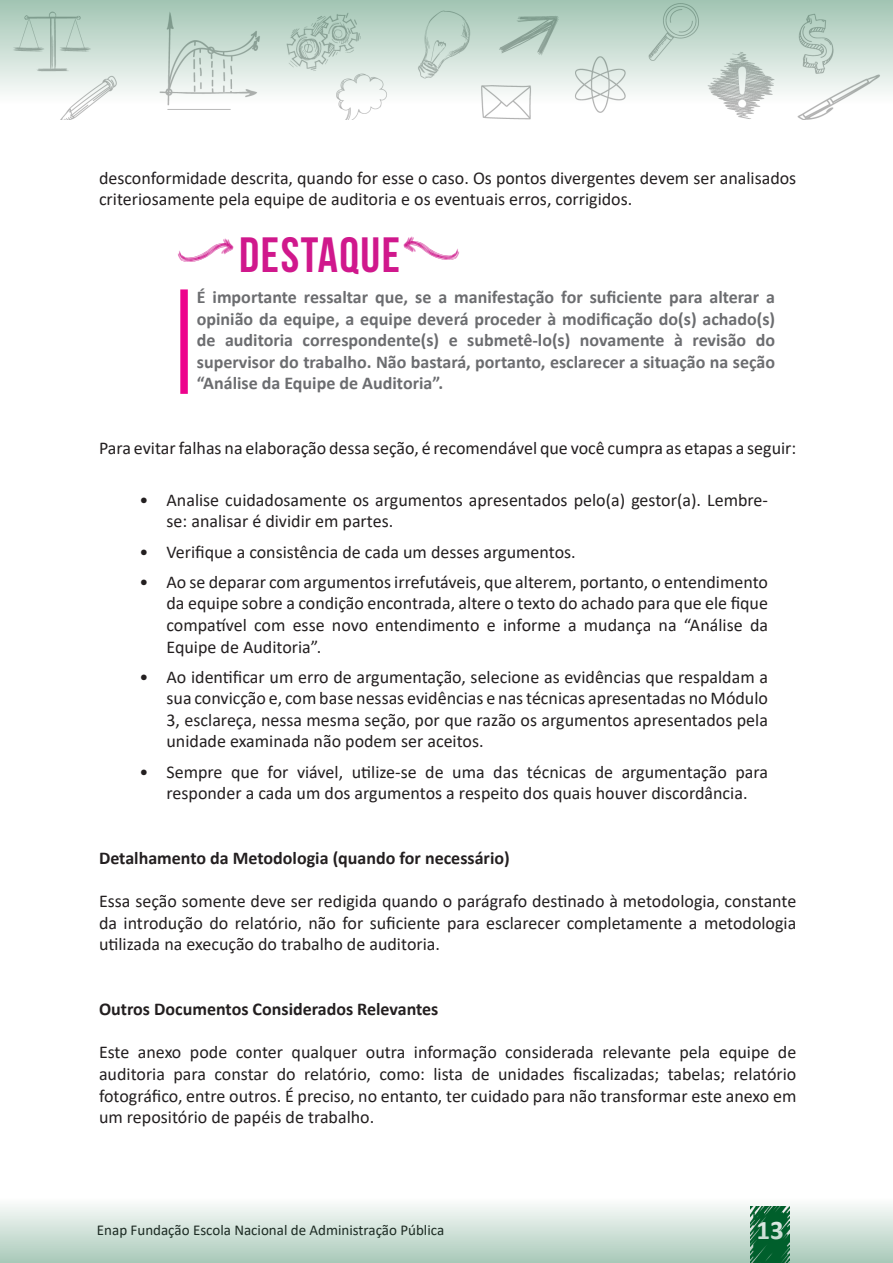
<style>
.page{position:relative;width:893px;height:1263px;background:#fff}
.page>*{position:absolute;margin:0;border:0;box-sizing:border-box;transform-origin:0 0}
.t1{font:49.5px "Bebas Neue";letter-spacing:.03em;color:#d0188c}
.t2{font:700 27px "Calibri";color:#fff}
.texto{font:18px/21.6px "Calibri";color:#231f20;text-align:justify}
.Destaque_texto{font:700 18px/21.6px "Calibri";color:#6c6d70;text-align:justify}
.texto-2{font:700 18px "Calibri";color:#231f20}
.t3{font:15px "Calibri";color:#231f20}
</style>
<div class="page">
<svg style="left:0;top:0;width:893px;height:120px"></svg>
<svg style="left:0;top:1205px;width:893px;height:58px;background:#c6dbd0"></svg>
<div style="left:180px;top:289px;width:8px;height:105px;background:#ed028c"></div>
<p class="texto" style="left:99px;top:166px;width:699px">desconformidade descrita, quando for esse o caso. Os pontos divergentes devem ser analisados criteriosamente pela equipe de auditoria e os eventuais erros, corrigidos.</p>
<p class="t1" style="left:178px;top:228px;width:223px"><sup>h,</sup> DESTAQUE</p>
<p class="Destaque_texto" style="left:197px;top:286px;width:580px">É importante ressaltar que, se a manifestação for suficiente para alterar a opinião da equipe, a equipe deverá proceder à modificação do(s) achado(s) de auditoria correspondente(s) e submetê-lo(s) novamente à revisão do supervisor do trabalho. Não bastará, portanto, esclarecer a situação na seção “Análise da Equipe de Auditoria”.</p>
<p class="texto" style="left:99px;top:437px;width:699px">Para evitar falhas na elaboração dessa seção, é recomendável que você cumpra as etapas a seguir:</p>
<p class="texto" style="left:167px;top:489px;width:603px;text-indent:-27px">• Analise cuidadosamente os argumentos apresentados pelo(a) gestor(a). Lembre&shy;se: analisar é dividir em partes.</p>
<p class="texto" style="left:140px;top:540px;width:438px">• Verifique a consistência de cada um desses argumentos.</p>
<p class="texto" style="left:167px;top:570px;width:603px;text-indent:-27px">• Ao se deparar com argumentos irrefutáveis, que alterem, portanto, o entendimento da equipe sobre a condição encontrada, altere o texto do achado para que ele fique compatível com esse novo entendimento e informe a mudança na “Análise da Equipe de Auditoria”.</p>
<p class="texto" style="left:167px;top:665px;width:603px;text-indent:-27px">• Ao identificar um erro de argumentação, selecione as evidências que respaldam a sua convicção e, com base nessas evidências e nas técnicas apresentadas no Módulo 3, esclareça, nessa mesma seção, por que razão os argumentos apresentados pela unidade examinada não podem ser aceitos.</p>
<p class="texto" style="left:140px;top:760px;width:630px;text-align:center">• Sempre que for viável, utilize-se de uma das técnicas de argumentação para responder a cada um dos argumentos a respeito dos quais houver discordância.</p>
<p class="texto-2" style="left:99px;top:845px;width:412px">Detalhamento da Metodologia (quando for necessário)</p>
<p class="texto" style="left:99px;top:890px;width:699px">Essa seção somente deve ser redigida quando o parágrafo destinado à metodologia, constante da introdução do relatório, não for suficiente para esclarecer completamente a metodologia utilizada na execução do trabalho de auditoria.</p>
<p class="texto-2" style="left:99px;top:996px;width:341px">Outros Documentos Considerados Relevantes</p>
<p class="texto" style="left:99px;top:1041px;width:699px">Este anexo pode conter qualquer outra informação considerada relevante pela equipe de auditoria para constar do relatório, como: lista de unidades fiscalizadas; tabelas; relatório fotográfico, entre outros. É preciso, no entanto, ter cuidado para não transformar este anexo em um repositório de papéis de trabalho.</p>
<p class="t3" style="left:97px;top:1220px;width:349px">Enap Fundação Escola Nacional de Administração Pública</p>
<h2 class="t2" style="left:757px;top:1210px;width:29px">13</h2>
</div>
